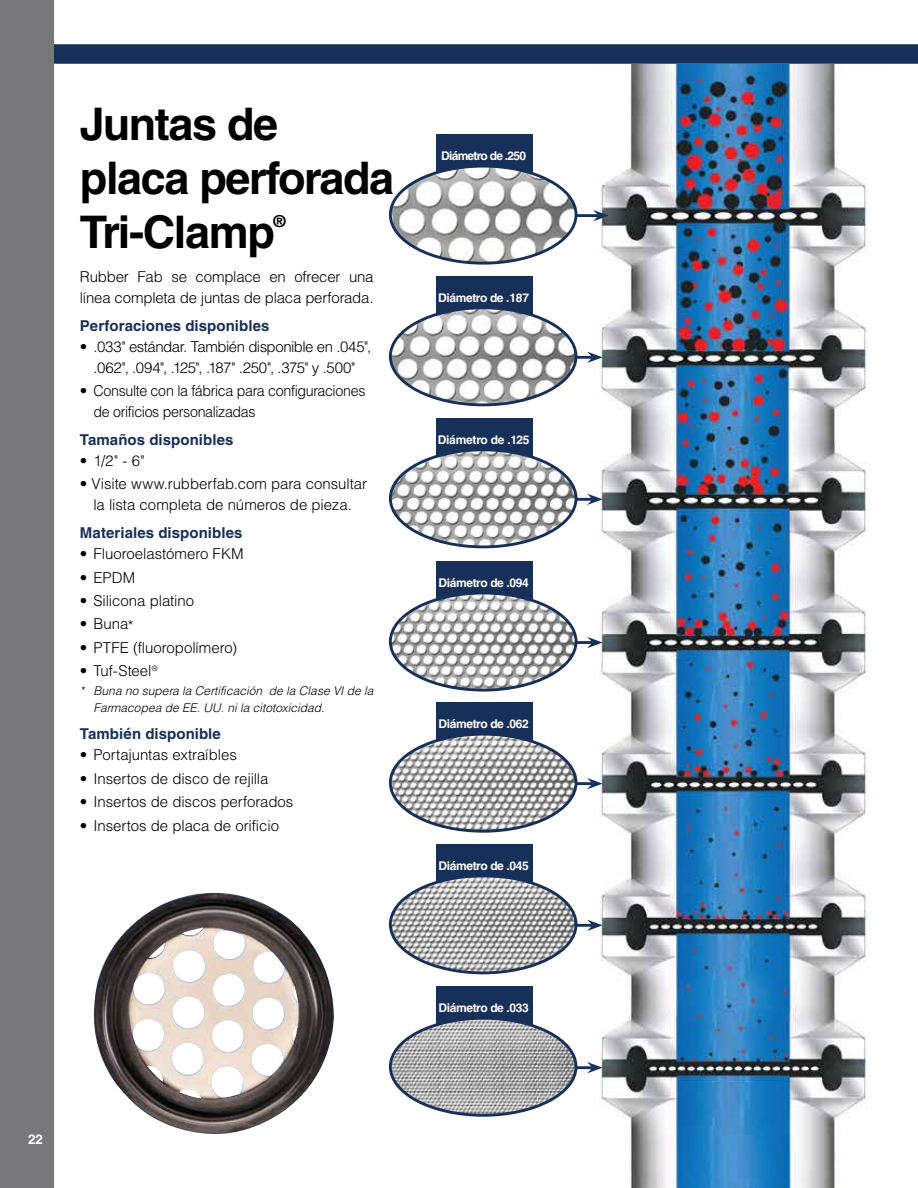
<style>
.page{position:relative;width:918px;height:1188px;background:#fff}
.page>*{position:absolute;margin:0;border:0;box-sizing:border-box;transform-origin:0 0}
.t1{font:700 45px/54px "Helvetica LT Std";letter-spacing:-.03em;color:#000}
.t2{font:700 16.5px "Helvetica LT Std";color:#000}
.t3{font:300 15px/21px "Helvetica LT Std";letter-spacing:-.01em;color:#000}
.t4{font:700 15px "Helvetica LT Std";letter-spacing:.005em;color:#17305a}
.t5{font:300 15px/21px "Helvetica LT Std";letter-spacing:-.03em;color:#000;text-align:center}
.t6{font:700 13.5px "Helvetica LT Std";color:#fff}
.t7{font:700 12px "Helvetica LT Std";letter-spacing:-.03em;color:#fff}
.t8{font:italic 300 12px/16.5px "Helvetica LT Std";color:#000}
.t9{font:700 12px "Helvetica LT Std";letter-spacing:-.06em;color:#fff}
</style>
<div class="page">
<div style="left:0;top:0;width:54px;height:1188px;background:#78787a"></div>
<div style="left:54px;top:44px;width:864px;height:20px;background:#17305a"></div>
<img style="left:593px;top:64px;width:275px;height:1124px">
<div style="left:436px;top:134px;width:97px;height:110px;background:#17305a"></div>
<hr style="left:575px;top:214px;width:24px;height:3px;background:#17305a">
<svg style="left:593px;top:210px;width:16px;height:11px"></svg>
<img style="left:390px;top:169px;width:186px;height:94px">
<div style="left:389px;top:165px;width:188px;height:100px;border:3px solid #17305a;border-radius:50%"></div>
<div style="left:436px;top:276px;width:97px;height:109px;background:#17305a"></div>
<hr style="left:569px;top:356px;width:24px;height:3px;background:#17305a">
<svg style="left:587px;top:352px;width:16px;height:11px"></svg>
<img style="left:390px;top:310px;width:186px;height:95px">
<div style="left:389px;top:306px;width:188px;height:100px;border:3px solid #17305a;border-radius:50%"></div>
<div style="left:436px;top:418px;width:97px;height:109px;background:#17305a"></div>
<hr style="left:569px;top:498px;width:24px;height:3px;background:#17305a">
<svg style="left:587px;top:494px;width:16px;height:11px"></svg>
<img style="left:390px;top:452px;width:186px;height:95px">
<div style="left:389px;top:448px;width:188px;height:100px;border:3px solid #17305a;border-radius:50%"></div>
<div style="left:436px;top:561px;width:97px;height:109px;background:#17305a"></div>
<hr style="left:569px;top:641px;width:24px;height:3px;background:#17305a">
<svg style="left:587px;top:637px;width:16px;height:11px"></svg>
<img style="left:390px;top:596px;width:186px;height:94px">
<div style="left:389px;top:592px;width:188px;height:100px;border:3px solid #17305a;border-radius:50%"></div>
<div style="left:436px;top:702px;width:97px;height:110px;background:#17305a"></div>
<hr style="left:569px;top:782px;width:24px;height:3px;background:#17305a">
<svg style="left:587px;top:778px;width:16px;height:11px"></svg>
<img style="left:390px;top:737px;width:186px;height:94px">
<div style="left:389px;top:733px;width:188px;height:100px;border:3px solid #17305a;border-radius:50%"></div>
<div style="left:436px;top:844px;width:97px;height:109px;background:#17305a"></div>
<hr style="left:569px;top:924px;width:24px;height:3px;background:#17305a">
<svg style="left:587px;top:920px;width:16px;height:11px"></svg>
<img style="left:390px;top:878px;width:186px;height:95px">
<div style="left:389px;top:874px;width:188px;height:100px;border:3px solid #17305a;border-radius:50%"></div>
<div style="left:436px;top:986px;width:97px;height:110px;background:#17305a"></div>
<hr style="left:569px;top:1066px;width:24px;height:3px;background:#17305a">
<svg style="left:587px;top:1062px;width:16px;height:11px"></svg>
<img style="left:390px;top:1021px;width:186px;height:94px">
<div style="left:389px;top:1017px;width:188px;height:100px;border:3px solid #17305a;border-radius:50%"></div>
<img style="left:93px;top:893px;width:241px;height:241px">
<h1 class="t1" style="left:80px;top:97px;width:316px">Juntas de placa perforada<br>Tri-Clamp</h1>
<p class="t2" style="left:274px;top:211px;width:14px">®</p>
<p class="t3" style="left:80px;top:266px;width:295px">Rubber Fab se complace en ofrecer una línea completa de juntas de placa perforada.</p>
<p class="t4" style="left:80px;top:316px;width:191px">Perforaciones disponibles</p>
<p class="t5" style="left:80px;top:336px;width:293px">• .033" estándar. También disponible en .045", .062", .094", .125", .187" .250", .375" y .500"</p>
<p class="t3" style="left:93px;top:380px;width:274px;text-indent:-14px">• Consulte con la fábrica para configuraciones de orificios personalizadas</p>
<p class="t4" style="left:80px;top:430px;width:155px">Tamaños disponibles</p>
<p class="t3" style="left:80px;top:450px;width:66px">• 1/2" - 6"</p>
<p class="t3" style="left:80px;top:473px;width:289px;text-align:center">• Visite www.rubberfab.com para consultar la lista completa de números de pieza.</p>
<p class="t4" style="left:80px;top:524px;width:164px">Materiales disponibles</p>
<p class="t3" style="left:80px;top:543px;width:165px">• Fluoroelastómero FKM</p>
<p class="t3" style="left:80px;top:567px;width:57px">• EPDM</p>
<p class="t3" style="left:80px;top:590px;width:116px">• Silicona platino</p>
<p class="t3" style="left:80px;top:613px;width:55px">• Buna*</p>
<p class="t3" style="left:80px;top:637px;width:159px">• PTFE (fluoropolímero)</p>
<p class="t3" style="left:80px;top:660px;width:79px">• Tuf-Steel<sup>®</sup></p>
<p class="t8" style="left:93px;top:683px;width:282px;text-indent:-14px">* Buna no supera la Certificación de la Clase VI de la<br>Farmacopea de EE. UU. ni la citotoxicidad.</p>
<p class="t4" style="left:80px;top:725px;width:143px">También disponible</p>
<p class="t3" style="left:80px;top:744px;width:158px">• Portajuntas extraíbles</p>
<p class="t3" style="left:80px;top:768px;width:190px">• Insertos de disco de rejilla</p>
<p class="t3" style="left:80px;top:791px;width:215px">• Insertos de discos perforados</p>
<p class="t3" style="left:80px;top:815px;width:201px">• Insertos de placa de orificio</p>
<p class="t9" style="left:441px;top:148px;width:86px">Diámetro de .250</p>
<p class="t7" style="left:438px;top:290px;width:93px">Diámetro de .187</p>
<p class="t7" style="left:438px;top:432px;width:93px">Diámetro de .125</p>
<p class="t7" style="left:438px;top:575px;width:92px">Diámetro de .094</p>
<p class="t7" style="left:438px;top:716px;width:92px">Diámetro de .062</p>
<p class="t7" style="left:438px;top:858px;width:92px">Diámetro de .045</p>
<p class="t6" style="left:28px;top:1131px;width:17px">22</p>
<p class="t7" style="left:438px;top:1000px;width:92px">Diámetro de .033</p>
</div>
